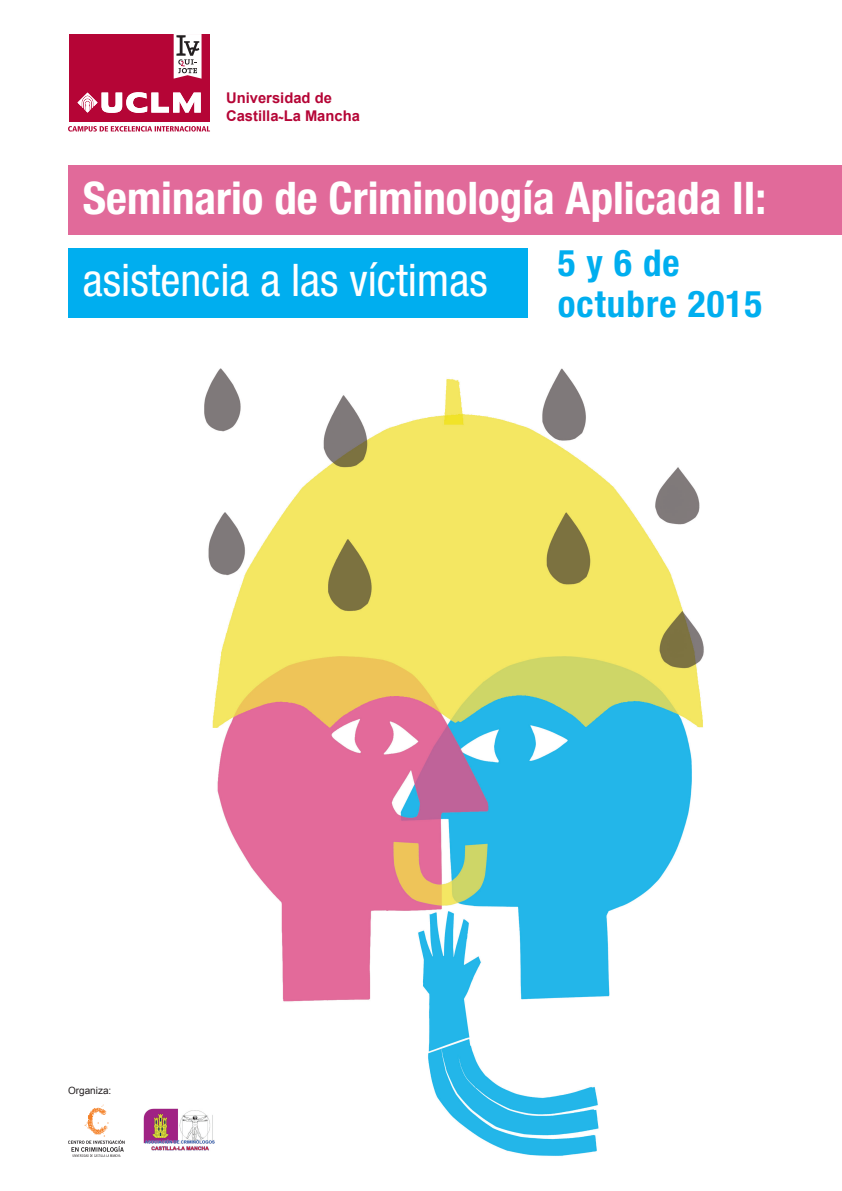
<style>
.page{position:relative;width:842px;height:1191px;background:#fff}
.page>*{position:absolute;margin:0;border:0;box-sizing:border-box;transform-origin:0 0}
.t1{font:700 condensed 45px "Helvetica Neue LT Std";color:#fff}
.t2{font:condensed 45px "Helvetica Neue LT Std";color:#fff}
.t3{font:700 condensed 37px "Helvetica Neue LT Std";letter-spacing:.03em;color:#00aeef}
.t4{font:700 14.8px "Arial";color:#b50536}
.t5{font:10px "Arial";color:#231f20}
</style>
<div class="page">
<img style="left:204px;top:312px;width:500px;height:844px">
<svg style="left:68px;top:1104px;width:57px;height:53px"></svg>
<div style="left:69px;top:34px;width:141px;height:87px;background:#b50536"></div>
<svg style="left:77px;top:92px;width:124px;height:21px"></svg>
<svg style="left:68px;top:126px;width:142px;height:6px"></svg>
<svg style="left:174px;top:34px;width:28px;height:45px"></svg>
<div style="left:68px;top:165px;width:774px;height:70px;background:#e16a9a"></div>
<div style="left:68px;top:248px;width:459px;height:70px;background:#00aeef"></div>
<img style="left:143px;top:1107px;width:71px;height:47px">
<p class="t4" style="left:226px;top:88px;width:107px">Universidad de</p>
<p class="t4" style="left:226px;top:106px;width:135px">Castilla~La Mancha</p>
<p class="t1" style="left:83px;top:171px;width:685px">Seminario de Criminología Aplicada II:</p>
<p class="t2" style="left:83px;top:254px;width:406px">asistencia a las víctimas</p>
<p class="t3" style="left:558px;top:240px;width:123px">5 y 6 de</p>
<p class="t3" style="left:558px;top:281px;width:206px">octubre 2015</p>
<p class="t5" style="left:68px;top:1084px;width:45px">Organiza:</p>
</div>
